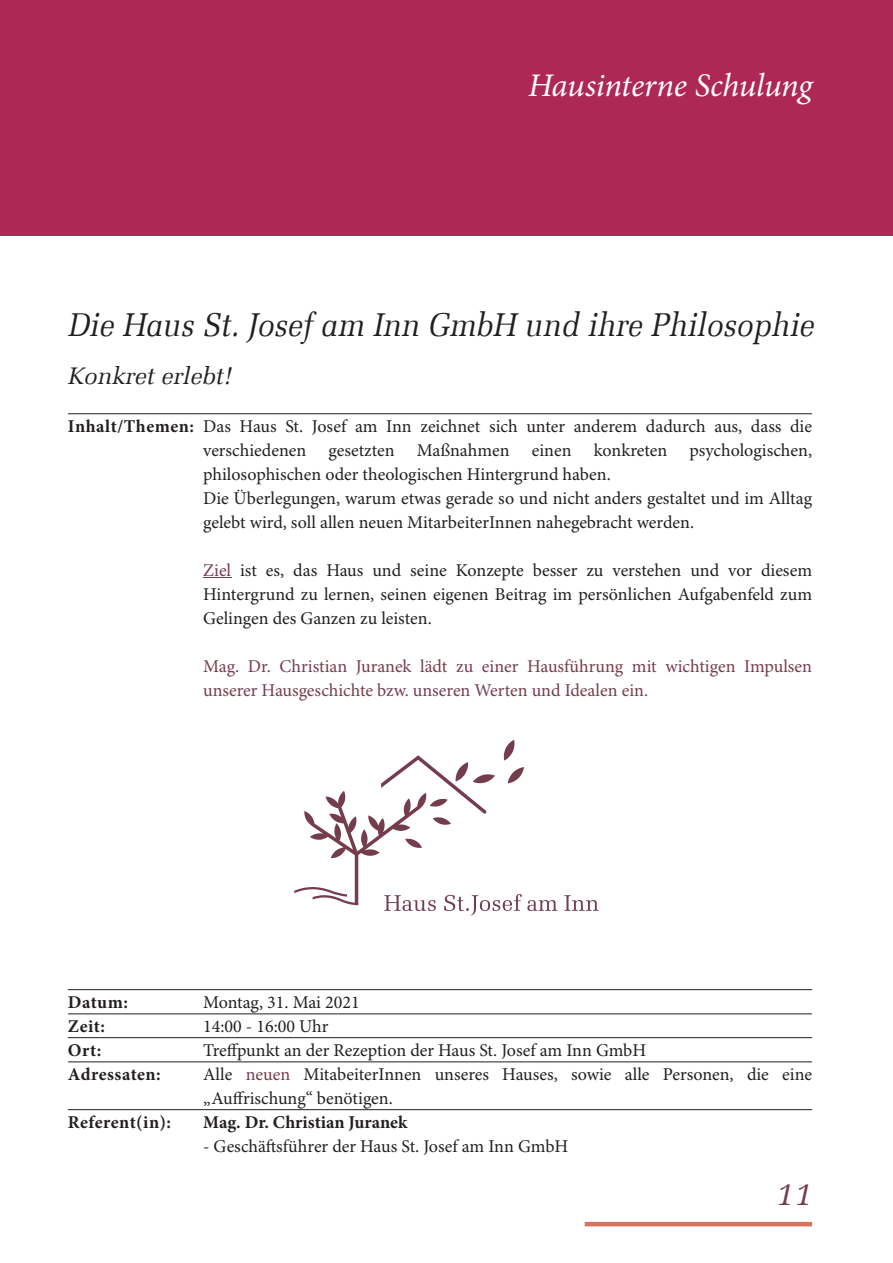
<style>
.page{position:relative;width:893px;height:1263px;background:#fff}
.page>*{position:absolute;margin:0;border:0;box-sizing:border-box;transform-origin:0 0}
.t1{font:italic 33px "Melior LT";color:#231f20;scale:.91 1}
.t2{font:italic 33px "Minion Pro";letter-spacing:-.01em;color:#fff}
.t3{font:italic 33px "Melior LT";color:#743d4b}
.t4{font:italic 24px "Melior LT";color:#231f20}
.t5{font:18px/24px "Minion Pro";color:#231f20}
.t6{font:18px/24px "Minion Pro";color:#743d4b}
.t7{font:700 18px "Minion Pro";letter-spacing:.02em;color:#231f20}
.t8{font:700 18px "Minion Pro";color:#231f20}
.s1{color:#743d4b}
</style>
<div class="page">
<hr style="left:68px;top:413px;width:744px;height:1px;background:#231f20">
<hr style="left:68px;top:989px;width:744px;height:1px;background:#231f20">
<hr style="left:68px;top:1037px;width:744px;height:1px;background:#231f20">
<hr style="left:68px;top:1013px;width:744px;height:1px;background:#231f20">
<hr style="left:68px;top:1061px;width:744px;height:1px;background:#231f20">
<hr style="left:68px;top:1109px;width:744px;height:1px;background:#231f20">
<svg style="left:203px;top:577px;width:28px;height:1px"></svg>
<svg style="left:294px;top:740px;width:263px;height:175px"></svg>
<svg style="left:564px;top:895px;width:35px;height:16px"></svg>
<div style="left:0;top:0;width:893px;height:236px;background:#ae2856"></div>
<hr style="left:585px;top:1222px;width:227px;height:4px;background:#d7735b">
<h1 class="t2" style="left:528px;top:72px;width:286px">Hausinterne Schulung</h1>
<h1 class="t1" style="left:68px;top:311px;width:822px">Die Haus St. Josef am Inn GmbH und ihre Philosophie</h1>
<h2 class="t4" style="left:68px;top:366px;width:165px">Konkret erlebt!</h2>
<p class="t7" style="left:68px;top:419px;width:128px">Inhalt/Themen:</p>
<p class="t5" style="left:203px;top:416px;width:610px">Das Haus St. Josef am Inn zeichnet sich unter anderem dadurch aus, dass die verschiedenen gesetzten Maßnahmen einen konkreten psychologischen, philosophischen oder theologischen Hintergrund haben.<br>Die Überlegungen, warum etwas gerade so und nicht anders gestaltet und im Alltag gelebt wird, soll allen neuen MitarbeiterInnen nahegebracht werden.</p>
<p class="t5" style="left:203px;top:560px;width:610px;text-align:justify"><span class="s1">Ziel</span> ist es, das Haus und seine Konzepte besser zu verstehen und vor diesem Hintergrund zu lernen, seinen eigenen Beitrag im persönlichen Aufgabenfeld zum Gelingen des Ganzen zu leisten.</p>
<p class="t6" style="left:203px;top:656px;width:610px">Mag. Dr. Christian Juranek lädt zu einer Hausführung mit wichtigen Impulsen unserer Hausgeschichte bzw. unseren Werten und Idealen ein.</p>
<p class="t7" style="left:68px;top:995px;width:62px">Datum:</p>
<p class="t7" style="left:68px;top:1043px;width:35px">Ort:</p>
<p class="t7" style="left:68px;top:1019px;width:39px">Zeit:</p>
<p class="t7" style="left:68px;top:1067px;width:94px">Adressaten:</p>
<p class="t7" style="left:68px;top:1115px;width:105px">Referent(in):</p>
<p class="t5" style="left:203px;top:992px;width:610px">Montag, 31. Mai 2021<br>14:00 - 16:00 Uhr<br>Treffpunkt an der Rezeption der Haus St. Josef am Inn GmbH<br>Alle <span class="s1">neuen</span> MitabeiterInnen unseres Hauses, sowie alle Personen, die eine „Auffrischung“ benötigen.</p>
<p class="t8" style="left:203px;top:1115px;width:206px">Mag. Dr. Christian Juranek</p>
<p class="t5" style="left:203px;top:1136px;width:367px">- Geschäftsführer der Haus St. Josef am Inn GmbH</p>
<h1 class="t3" style="left:775px;top:1180px;width:38px">11</h1>
</div>
